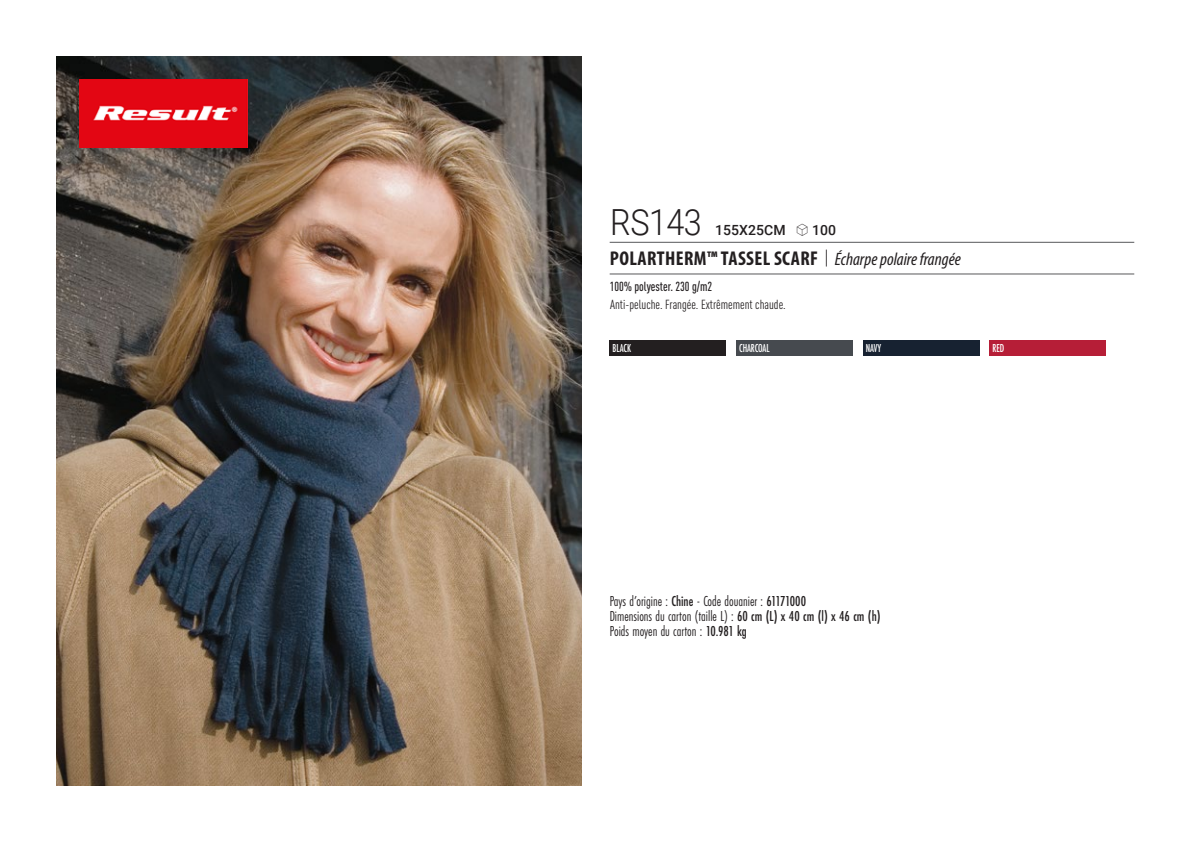
<style>
.page{position:relative;width:1191px;height:842px;background:#fff}
.page>*{position:absolute;margin:0;border:0;box-sizing:border-box;transform-origin:0 0}
.t1{font:300 36px "Roboto";letter-spacing:-.015em;color:#231f20;scale:.9 1}
.t2{font:700 condensed 20px "Myriad Pro";letter-spacing:.02em;color:#231f20}
.t3{font:15px "Futura PT Cond";color:#231f20;scale:.95 1}
.t4{font:500 14px "Roboto";letter-spacing:.005em;color:#231f20}
.t5{font:condensed 13px "DIN Pro";color:#231f20}
.grammage_2020{font:500 condensed 13px "DIN Pro";color:#231f20;scale:.95 1}
.Coloris_nuancier_bla{font:500 12px "Futura PT Cond";letter-spacing:-.01em;color:#fff;scale:.9 1}
.s1{font-family:"Linotype Shapeshifter";font-weight:400;font-size:16px}
.s2{font-family:"Roboto Condensed";font-weight:300;font-stretch:normal}
.s3{font-family:"Myriad Variable Concept";font-weight:400;font-style:italic;font-stretch:normal;font-size:18px}
.s4{font-weight:500}
</style>
<div class="page">
<img style="left:57px;top:57px;width:524px;height:728px">
<img style="left:79px;top:79px;width:169px;height:68px">
<div style="left:609px;top:340px;width:117px;height:16px;background:#231f20"></div>
<div style="left:736px;top:340px;width:116px;height:16px;background:#464a4f"></div>
<div style="left:863px;top:340px;width:116px;height:16px;background:#172231"></div>
<div style="left:989px;top:340px;width:116px;height:16px;background:#b61e37"></div>
<hr style="left:609px;top:242px;width:525px;height:1px;background:#57585a">
<hr style="left:609px;top:274px;width:525px;height:1px;background:#57585a">
<p class="t1" style="left:610px;top:197px;width:103px">RS143</p>
<p class="t4" style="left:715px;top:220px;width:123px">155X25CM <span class="s1">S</span> 100</p>
<p class="t2" style="left:610px;top:246px;width:352px">POLARTHERM™ TASSEL SCARF <span class="s2">|</span> <span class="s3">Écharpe polaire frangée</span></p>
<p class="grammage_2020" style="left:609px;top:277px;width:109px">100% polyester. 230 g/m2</p>
<p class="t5" style="left:610px;top:295px;width:177px">Anti-peluche. Frangée. Extrêmement chaude.</p>
<p class="Coloris_nuancier_bla" style="left:612px;top:341px;width:22px">BLACK</p>
<p class="Coloris_nuancier_bla" style="left:739px;top:341px;width:35px">CHARCOAL</p>
<p class="Coloris_nuancier_bla" style="left:866px;top:341px;width:18px">NAVY</p>
<p class="Coloris_nuancier_bla" style="left:992px;top:341px;width:15px">RED</p>
<p class="t3" style="left:609px;top:592px;width:208px">Pays d’origine : <span class="s4">Chine</span> - Code douanier : <span class="s4">61171000</span></p>
<p class="t3" style="left:609px;top:607px;width:287px">Dimensions du carton (taille L) : <span class="s4">60 cm (L) x 40 cm (l) x 46 cm (h)</span></p>
<p class="t3" style="left:609px;top:622px;width:146px">Poids moyen du carton : <span class="s4">10.981 kg</span></p>
</div>
